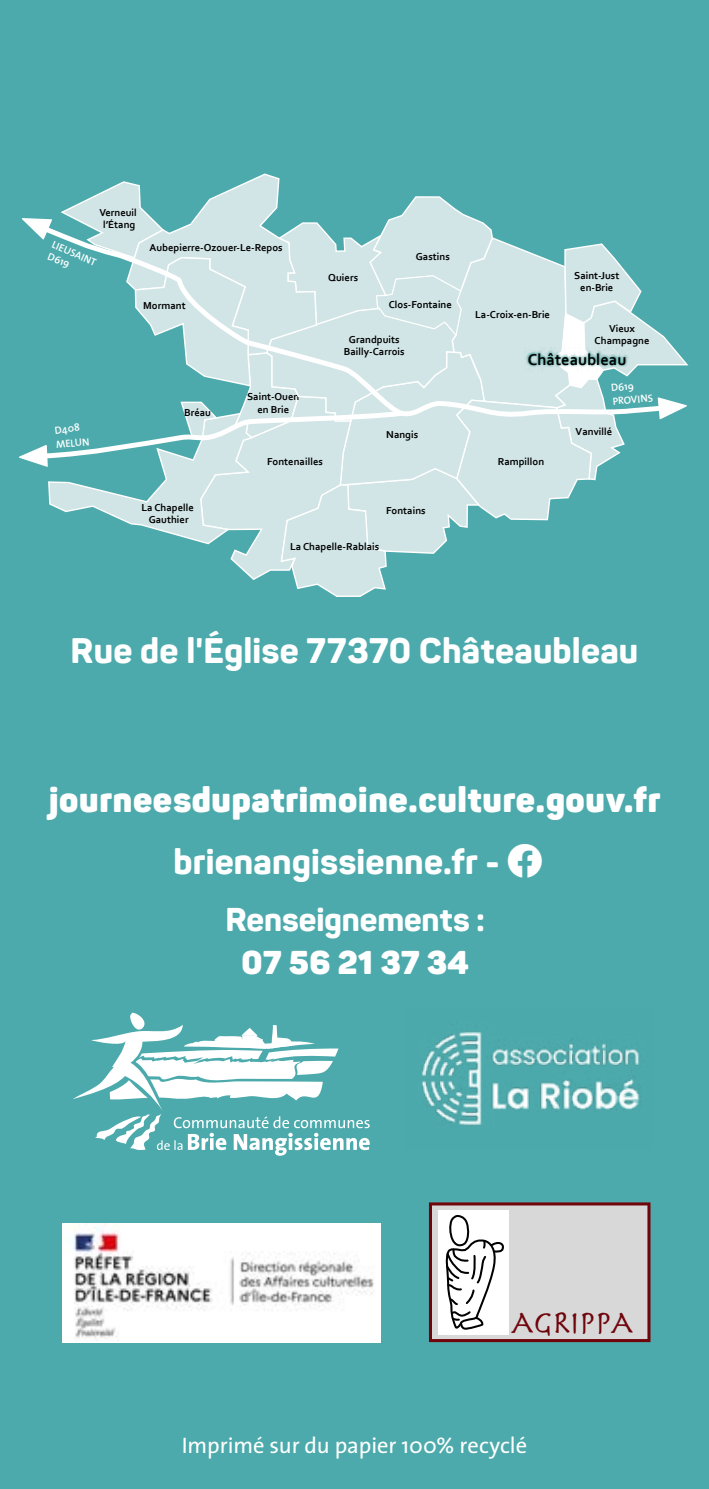
<style>
.page{position:relative;width:709px;height:1489px;background:#fff}
.page>*{position:absolute;margin:0;border:0;box-sizing:border-box;transform-origin:0 0}
.t1{font:800 35px "Panton";letter-spacing:.005em;color:#fff}
.t2{font:900 35px "Panton";letter-spacing:.02em;color:#fff}
.t3{font:33.75px "Herculanum LT Std";letter-spacing:-.045em;color:#70050c}
.t4{font:800 32.5px "Panton";letter-spacing:-.005em;color:#fff}
.t5{font:900 32.5px "Panton";letter-spacing:.02em;color:#fff}
.t6{font:22.5px "The Sans";color:#fff}
.t7{font:700 16.5px "Corbel";color:#000}
.t8{font:700 10.5px/12.8px "Corbel";color:#000;text-align:center}
.t9{font:600 10.5px "The Sans";color:#fff}
</style>
<div class="page">
<div style="left:0;top:0;width:709px;height:1488px;background:#4daaac"></div>
<svg style="left:19px;top:173px;width:670px;height:424px"></svg>
<img style="left:524px;top:348px;width:105px;height:23px">
<svg style="left:73px;top:1012px;width:297px;height:143px"></svg>
<img style="left:62px;top:1223px;width:318px;height:118px">
<svg style="left:429px;top:1202px;width:221px;height:139px;background:#d3cdcd"></svg>
<img style="left:422px;top:1031px;width:218px;height:95px">
<p class="t8" style="left:99px;top:205px;width:39px">Verneuil l’Étang</p>
<p class="t9" style="left:56px;top:236px;width:49px;rotate:23deg">LIEUSAINT</p>
<p class="t9" style="left:51px;top:247px;width:24px;rotate:22deg">D619</p>
<p class="t8" style="left:150px;top:241px;width:135px">Aubepierre-Ozouer-Le-Repos</p>
<p class="t9" style="left:54px;top:421px;width:26px;rotate:-6deg">D408</p>
<p class="t9" style="left:55px;top:436px;width:35px;rotate:-5deg">MELUN</p>
<p class="t8" style="left:143px;top:299px;width:44px">Mormant</p>
<p class="t8" style="left:184px;top:405px;width:28px">Bréau</p>
<p class="t8" style="left:247px;top:390px;width:54px">Saint-Ouen en Brie</p>
<p class="t8" style="left:328px;top:271px;width:32px">Quiers</p>
<p class="t8" style="left:416px;top:250px;width:35px">Gastins</p>
<p class="t8" style="left:388px;top:298px;width:65px">Clos-Fontaine</p>
<p class="t8" style="left:344px;top:332px;width:62px">Grandpuits<br>Bailly-Carrois</p>
<p class="t8" style="left:475px;top:308px;width:76px">La-Croix-en-Brie</p>
<p class="t8" style="left:574px;top:268px;width:47px">Saint-Just en-Brie</p>
<p class="t8" style="left:594px;top:322px;width:56px">Vieux<br>Champagne</p>
<h3 class="t7" style="left:528px;top:349px;width:100px">Châteaubleau</h3>
<p class="t9" style="left:610px;top:379px;width:24px;rotate:-5deg">D619</p>
<p class="t9" style="left:612px;top:392px;width:42px;rotate:-5deg">PROVINS</p>
<p class="t8" style="left:386px;top:427px;width:33px">Nangis</p>
<p class="t8" style="left:575px;top:424px;width:38px">Vanvillé</p>
<p class="t8" style="left:141px;top:500px;width:54px">La Chapelle<br>Gauthier</p>
<p class="t8" style="left:267px;top:455px;width:57px">Fontenailles</p>
<p class="t8" style="left:386px;top:503px;width:41px">Fontains</p>
<p class="t8" style="left:290px;top:540px;width:91px">La Chapelle-Rablais</p>
<p class="t8" style="left:498px;top:455px;width:48px">Rampillon</p>
<h1 class="t1" style="left:71px;top:629px;width:569px">Rue de l'Église 77370 Châteaubleau</h1>
<h1 class="t2" style="left:49px;top:777px;width:613px">journeesdupatrimoine.culture.gouv.fr</h1>
<h1 class="t1" style="left:173px;top:839px;width:328px">brienangissienne.fr -</h1>
<h3 class="t4" style="left:225px;top:899px;width:261px">Renseignements :</h3>
<h3 class="t5" style="left:241px;top:941px;width:229px">07 56 21 37 34</h3>
<h2 class="t3" style="left:511px;top:1306px;width:123px">AGRIPPA</h2>
<h3 class="t6" style="left:182px;top:1426px;width:347px">Imprimé sur du papier 100% recyclé</h3>
</div>
